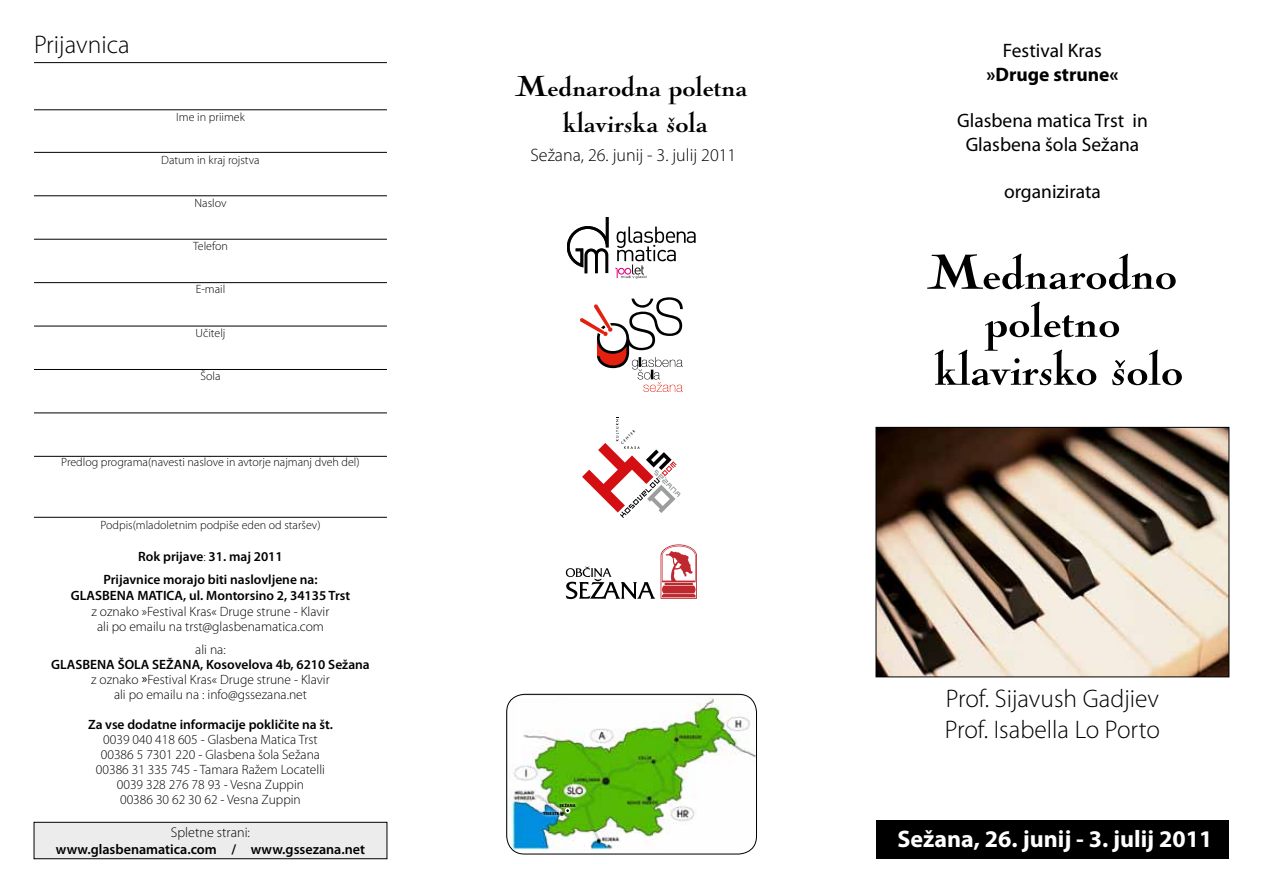
<style>
.page{position:relative;width:1263px;height:893px;background:#fff}
.page>*{position:absolute;margin:0;border:0;box-sizing:border-box;transform-origin:0 0}
.t1{font:51px/48px "Nicolas Coc TEE Blac";color:#000;text-align:center}
.t2{font:30px/36px "Nicolas Coc TEE Blac";color:#000;text-align:center}
.t3{font:300 25.5px/30.6px "Myriad Pro";color:#000}
.t4{font:700 24px "Myriad Pro";color:#fff}
.t5{font:19.5px/23.4px "Myriad Pro";color:#000;text-align:center}
.t6{font:700 19.5px "Myriad Pro";color:#000}
.t7{font:300 18px "Myriad Pro";color:#000}
.t8{font:600 14.1px "Myriad Pro";color:#000}
.t9{font:300 14.1px "Myriad Pro";color:#000}
.t10{font:300 13.5px/15px "Myriad Pro";color:#000;text-align:center}
.t11{font:600 13.5px/22.2px "Myriad Pro";color:#000;text-align:center}
.t12{font:300 12px "Myriad Pro";color:#000}
.t13{font:900 4.35px "Myriad Pro";color:#000}
.s1{font-weight:300}
.s2{font-weight:600}
.s3{font-weight:400}
</style>
<div class="page">
<div style="left:876px;top:821px;width:353px;height:38px;background:#000"></div>
<img style="left:878px;top:429px;width:349px;height:246px">
<div style="left:876px;top:427px;width:353px;height:250px;border:1px solid #000"></div>
<hr style="left:34px;top:62px;width:353px;height:1px;background:#000">
<hr style="left:34px;top:110px;width:353px;height:1px;background:#000">
<hr style="left:34px;top:152px;width:353px;height:1px;background:#000">
<hr style="left:34px;top:196px;width:353px;height:1px;background:#000">
<hr style="left:34px;top:239px;width:353px;height:1px;background:#000">
<hr style="left:34px;top:282px;width:353px;height:1px;background:#000">
<hr style="left:34px;top:326px;width:353px;height:1px;background:#000">
<hr style="left:34px;top:369px;width:353px;height:1px;background:#000">
<hr style="left:34px;top:413px;width:353px;height:1px;background:#000">
<hr style="left:34px;top:456px;width:353px;height:1px;background:#000">
<hr style="left:34px;top:517px;width:353px;height:1px;background:#000">
<div style="left:34px;top:822px;width:353px;height:37px;background:#ececed"></div>
<div style="left:34px;top:822px;width:353px;height:37px;border:1px solid #000"></div>
<svg style="left:580px;top:297px;width:103px;height:95px"></svg>
<svg style="left:567px;top:217px;width:41px;height:57px"></svg>
<svg style="left:615px;top:227px;width:81px;height:52px"></svg>
<svg style="left:582px;top:417px;width:98px;height:101px"></svg>
<svg style="left:566px;top:544px;width:131px;height:55px"></svg>
<img style="left:507px;top:694px;width:249px;height:160px">
<div style="left:506px;top:694px;width:251px;height:160px;border:1px solid #000;border-radius:18px"></div>
<svg style="left:565px;top:810px;width:5px;height:3px"></svg>
<div style="left:556px;top:800px;width:23px;height:10px;background:#fff;opacity:.75"></div>
<div style="left:540px;top:808px;width:23px;height:10px;background:#fff;opacity:.75"></div>
<h3 class="t3" style="left:34px;top:29px;width:97px">Prijavnica</h3>
<p class="t12" style="left:176px;top:109px;width:70px">Ime in priimek</p>
<p class="t12" style="left:161px;top:153px;width:100px">Datum in kraj rojstva</p>
<p class="t12" style="left:195px;top:196px;width:33px">Naslov</p>
<p class="t12" style="left:193px;top:239px;width:36px">Telefon</p>
<p class="t12" style="left:196px;top:282px;width:31px">E-mail</p>
<p class="t12" style="left:195px;top:325px;width:31px">Učitelj</p>
<p class="t12" style="left:200px;top:369px;width:22px">Šola</p>
<p class="t12" style="left:61px;top:455px;width:300px">Predlog programa(navesti naslove in avtorje najmanj dveh del)</p>
<p class="t12" style="left:100px;top:518px;width:222px">Podpis(mladoletnim podpiše eden od staršev)</p>
<p class="t11" style="left:103px;top:546px;width:216px">Rok prijave<span class="s1">:</span> 31. maj 2011<br>Prijavnice morajo biti naslovljene na:</p>
<p class="t11" style="left:71px;top:584px;width:281px">GLASBENA MATICA, ul. Montorsino 2, 34135 Trst</p>
<p class="t10" style="left:92px;top:604px;width:239px">z oznako »Festival Kras« Druge strune - Klavir ali po emailu na trst@glasbenamatica.com</p>
<p class="t10" style="left:195px;top:641px;width:32px">ali na:</p>
<p class="t10" style="left:51px;top:656px;width:320px"><span class="s2">GLASBENA ŠOLA SEŽANA, Kosovelova 4b, 6210 Sežana </span>z oznako <span class="s3">»</span>Festival Kras« Druge strune - Klavir<br>ali po emailu na : info@gssezana.net</p>
<p class="t11" style="left:88px;top:713px;width:246px">Za vse dodatne informacije pokličite na št.</p>
<p class="t10" style="left:96px;top:731px;width:231px">0039 040 418 605 - Glasbena Matica Trst 00386 5 7301 220 - Glasbena šola Sežana 00386 31 335 745 - Tamara Ražem Locatelli 0039 328 276 78 93 - Vesna Zuppin<br>00386 30 62 30 62 - Vesna Zuppin</p>
<p class="t9" style="left:171px;top:824px;width:81px">Spletne strani:</p>
<p class="t8" style="left:56px;top:842px;width:311px">www.glasbenamatica.com / www.gssezana.net</p>
<h2 class="t2" style="left:515px;top:69px;width:233px">Mednarodna poletna klavirska šola</h2>
<h3 class="t7" style="left:530px;top:144px;width:207px">Sežana, 26. junij - 3. julij 2011</h3>
<p class="t13" style="left:559px;top:803px;width:18px">SEŽANA</p>
<p class="t13" style="left:543px;top:811px;width:18px">TRIESTE</p>
<h3 class="t5" style="left:1003px;top:39px;width:101px">Festival Kras</h3>
<h3 class="t6" style="left:986px;top:61px;width:134px">»Druge strune«</h3>
<h3 class="t5" style="left:957px;top:109px;width:192px">Glasbena matica Trst in<br>Glasbena šola Sežana</h3>
<h3 class="t5" style="left:1004px;top:179px;width:98px">organizirata</h3>
<h1 class="t1" style="left:928px;top:250px;width:257px">Mednarodno poletno klavirsko šolo</h1>
<h3 class="t3" style="left:945px;top:683px;width:217px">Prof. Sijavush Gadjiev<br>Prof. Isabella Lo Porto</h3>
<h3 class="t4" style="left:897px;top:823px;width:316px">Sežana, 26. junij - 3. julij 2011</h3>
</div>
